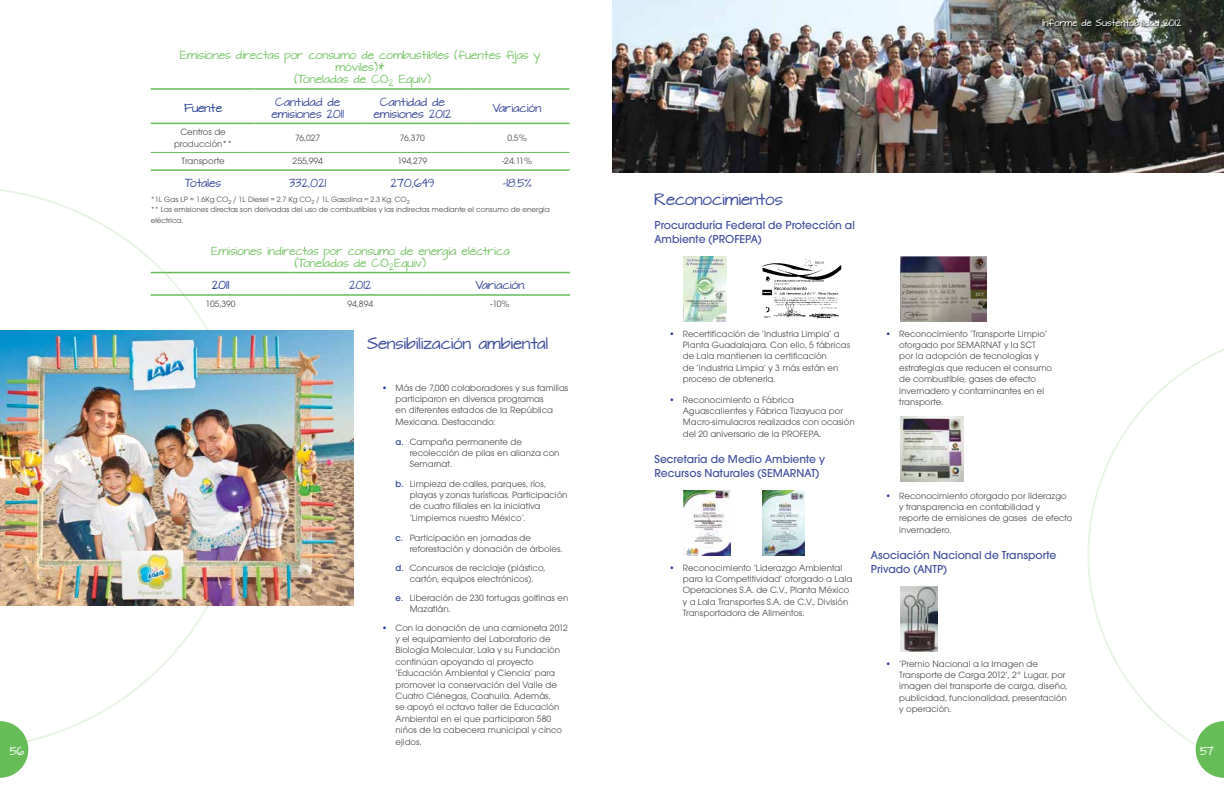
<style>
.page{position:relative;width:1224px;height:792px;background:#fff}
.page>*{position:absolute;margin:0;border:0;box-sizing:border-box;transform-origin:0 0}
.t1{font:14px "Architects Daughter";color:#43519f}
.t2{font:500 12px/14.4px "Avant Gard EF";color:#43519f}
.t3{font:10px/12px "Architects Daughter";color:#7ec56f;text-align:center}
.t4{font:10px/12px "Architects Daughter";color:#43519f;text-align:center}
.t5{font:10px "Architects Daughter";color:#233d94}
.t6{font:10px "Architects Daughter";color:#fff}
.t7{font:9.5px/11.4px "Avant Gard EF";color:#4d4d4f}
.t8{font:8px/9.6px "Avant Gard EF";color:#4d4d4f}
.t9{font:8px "Architects Daughter";color:#fff}
.s1{font-weight:500;color:#233d94}
</style>
<div class="page">
<svg style="left:1087px;top:349px;width:137px;height:404px"></svg>
<svg style="left:0;top:189px;width:245px;height:560px"></svg>
<hr style="left:151px;top:152px;width:104px;height:1px;background:#66bd57">
<hr style="left:255px;top:152px;width:105px;height:1px;background:#66bd57">
<hr style="left:360px;top:152px;width:105px;height:1px;background:#66bd57">
<hr style="left:465px;top:152px;width:104px;height:1px;background:#66bd57">
<hr style="left:151px;top:169px;width:104px;height:2px;background:#66bd57">
<hr style="left:255px;top:169px;width:105px;height:2px;background:#66bd57">
<hr style="left:360px;top:169px;width:105px;height:2px;background:#66bd57">
<hr style="left:465px;top:169px;width:104px;height:2px;background:#66bd57">
<hr style="left:151px;top:88px;width:104px;height:2px;background:#66bd57">
<hr style="left:255px;top:88px;width:105px;height:2px;background:#66bd57">
<hr style="left:360px;top:88px;width:105px;height:2px;background:#66bd57">
<hr style="left:465px;top:88px;width:104px;height:2px;background:#66bd57">
<hr style="left:151px;top:123px;width:104px;height:1px;background:#66bd57">
<hr style="left:255px;top:123px;width:105px;height:1px;background:#66bd57">
<hr style="left:360px;top:123px;width:105px;height:1px;background:#66bd57">
<hr style="left:465px;top:123px;width:104px;height:1px;background:#66bd57">
<hr style="left:151px;top:272px;width:139px;height:1px;background:#66bd57">
<hr style="left:290px;top:272px;width:140px;height:1px;background:#66bd57">
<hr style="left:430px;top:272px;width:140px;height:1px;background:#66bd57">
<hr style="left:151px;top:294px;width:139px;height:2px;background:#66bd57">
<hr style="left:290px;top:294px;width:140px;height:2px;background:#66bd57">
<hr style="left:430px;top:294px;width:140px;height:2px;background:#66bd57">
<svg style="left:0;top:721px;width:28px;height:57px"></svg>
<svg style="left:1196px;top:721px;width:28px;height:57px"></svg>
<img style="left:684px;top:257px;width:43px;height:65px">
<img style="left:900px;top:417px;width:64px;height:65px">
<img style="left:684px;top:491px;width:47px;height:65px">
<img style="left:900px;top:587px;width:38px;height:65px">
<img style="left:900px;top:257px;width:86px;height:65px">
<img style="left:763px;top:491px;width:41px;height:65px">
<img style="left:763px;top:259px;width:79px;height:61px">
<img style="left:612px;top:0;width:612px;height:173px">
<div style="left:1042px;top:19px;width:141px;height:9px;background:#000;opacity:.9"></div>
<img style="left:0;top:331px;width:353px;height:274px">
<p class="t3" style="left:180px;top:50px;width:362px">Emisiones directas por consumo de combustibles (fuentes fijas y móviles)*<br>(Toneladas de CO<sub>2</sub> Equiv)</p>
<p class="t5" style="left:184px;top:101px;width:40px">Fuente</p>
<p class="t4" style="left:271px;top:97px;width:74px">Cantidad de emisiones 2011</p>
<p class="t4" style="left:374px;top:97px;width:79px">Cantidad de emisiones 2012</p>
<p class="t4" style="left:493px;top:103px;width:50px">Variación</p>
<p class="t7" style="left:174px;top:127px;width:60px;text-align:center">Centros de producción**</p>
<p class="t7" style="left:295px;top:132px;width:27px">76,027</p>
<p class="t7" style="left:400px;top:132px;width:27px">76,370</p>
<p class="t7" style="left:507px;top:132px;width:21px">0.5%</p>
<p class="t7" style="left:182px;top:156px;width:44px">Transporte</p>
<p class="t7" style="left:293px;top:156px;width:32px">255,994</p>
<p class="t7" style="left:398px;top:156px;width:31px">194,279</p>
<p class="t7" style="left:502px;top:156px;width:32px">-24.11%</p>
<p class="t4" style="left:185px;top:178px;width:38px">Totales</p>
<p class="t4" style="left:289px;top:178px;width:38px">332,021</p>
<p class="t4" style="left:390px;top:178px;width:45px">270,649</p>
<p class="t4" style="left:502px;top:178px;width:31px">-18.5%</p>
<p class="t8" style="left:151px;top:195px;width:401px">*1L Gas LP = 1.6Kg CO<sub>2</sub> / 1L Diesel = 2.7 Kg CO<sub>2</sub> / 1L Gasolina = 2.3 Kg. CO<sub>2<br></sub>** Las emisiones directas son derivadas del uso de combustibles y las indirectas mediante el consumo de energía</p>
<p class="t8" style="left:151px;top:216px;width:34px">eléctrica.</p>
<p class="t3" style="left:211px;top:246px;width:300px">Emisiones indirectas por consumo de energía eléctrica (Toneladas de CO<sub>2</sub>Equiv)</p>
<p class="t5" style="left:212px;top:278px;width:19px">2011</p>
<p class="t4" style="left:349px;top:280px;width:24px">2012</p>
<p class="t4" style="left:476px;top:280px;width:50px">Variación</p>
<p class="t7" style="left:206px;top:298px;width:32px">105,390</p>
<p class="t7" style="left:348px;top:298px;width:27px">94,894</p>
<p class="t7" style="left:491px;top:298px;width:21px">-10%</p>
<h1 class="t1" style="left:655px;top:189px;width:130px">Reconocimientos</h1>
<p class="t2" style="left:655px;top:217px;width:202px">Procuraduría Federal de Protección al<br>Ambiente (PROFEPA)</p>
<p class="t9" style="left:1043px;top:17px;width:140px">Informe de Sustentabilidad 2012</p>
<p class="t7" style="left:683px;top:328px;width:169px;text-indent:-14px"><span class="s1">•</span> Recertificación de ‘Industria Limpia’ a Planta Guadalajara. Con ello, 5 fábricas de Lala mantienen la certificación<br>de ‘Industria Limpia’ y 3 más están en proceso de obtenerla.</p>
<p class="t7" style="left:683px;top:394px;width:173px;text-indent:-14px"><span class="s1">•</span> Reconocimiento a Fábrica Aguascalientes y Fábrica Tizayuca por Macro-simulacros realizados con ocasión del 20 aniversario de la PROFEPA.</p>
<p class="t2" style="left:655px;top:451px;width:172px">Secretaría de Medio Ambiente y<br>Recursos Naturales (SEMARNAT)</p>
<p class="t7" style="left:899px;top:328px;width:154px;text-indent:-14px"><span class="s1">•</span> Reconocimiento ‘Transporte Limpio’ otorgado por SEMARNAT y la SCT por la adopción de tecnologías y estrategias que reducen el consumo de combustible, gases de efecto invernadero y contaminantes en el transporte.</p>
<h1 class="t1" style="left:367px;top:333px;width:182px">Sensibilización ambiental</h1>
<p class="t7" style="left:396px;top:382px;width:175px;text-indent:-14px"><span class="s1">•</span> Más de 7,000 colaboradores y sus familias participaron en diversos programas<br>en diferentes estados de la República Mexicana. Destacando:</p>
<p class="t7" style="left:410px;top:436px;width:151px;text-indent:-14px"><span class="s1">a.</span> Campaña permanente de recolección de pilas en alianza con<br>Semarnat.</p>
<p class="t7" style="left:410px;top:478px;width:159px;text-indent:-14px"><span class="s1">b.</span> Limpieza de calles, parques, ríos, playas y zonas turísticas. Participación de cuatro filiales en la iniciativa ‘Limpiemos nuestro México’.</p>
<p class="t7" style="left:410px;top:532px;width:154px;text-indent:-14px"><span class="s1">c.</span> Participación en jornadas de reforestación y donación de árboles.</p>
<p class="t7" style="left:396px;top:562px;width:151px;text-align:center"><span class="s1">d.</span> Concursos de reciclaje (plástico, cartón, equipos electrónicos).</p>
<p class="t7" style="left:410px;top:592px;width:160px;text-indent:-14px"><span class="s1">e.</span> Liberación de 230 tortugas golfinas en<br>Mazatlán.</p>
<p class="t7" style="left:396px;top:622px;width:174px;text-indent:-14px"><span class="s1">•</span> Con la donación de una camioneta 2012 y el equipamiento del Laboratorio de Biología Molecular, Lala y su Fundación continúan apoyando al proyecto ‘Educación Ambiental y Ciencia’ para promover la conservación del Valle de Cuatro Ciénegas, Coahuila. Además,<br>se apoyó el octavo taller de Educación Ambiental en el que participaron 580 niños de la cabecera municipal y cinco ejidos.</p>
<p class="t7" style="left:899px;top:490px;width:175px;text-indent:-14px"><span class="s1">•</span> Reconocimiento otorgado por liderazgo y transparencia en contabilidad y reporte de emisiones de gases de efecto invernadero.</p>
<p class="t2" style="left:871px;top:547px;width:187px">Asociación Nacional de Transporte<br>Privado (ANTP)</p>
<p class="t7" style="left:683px;top:562px;width:171px;text-indent:-14px"><span class="s1">•</span> Reconocimiento ‘Liderazgo Ambiental para la Competitividad’ otorgado a Lala Operaciones S.A. de C.V., Planta México y a Lala Transportes S.A. de C.V., División Transportadora de Alimentos.</p>
<p class="t7" style="left:899px;top:658px;width:170px;text-indent:-14px"><span class="s1">•</span> ‘Premio Nacional a la Imagen de Transporte de Carga 2012’, 2° Lugar, por imagen del transporte de carga, diseño, publicidad, funcionalidad, presentación y operación.</p>
<p class="t6" style="left:10px;top:744px;width:16px">56</p>
<p class="t6" style="left:1200px;top:744px;width:15px">57</p>
</div>
